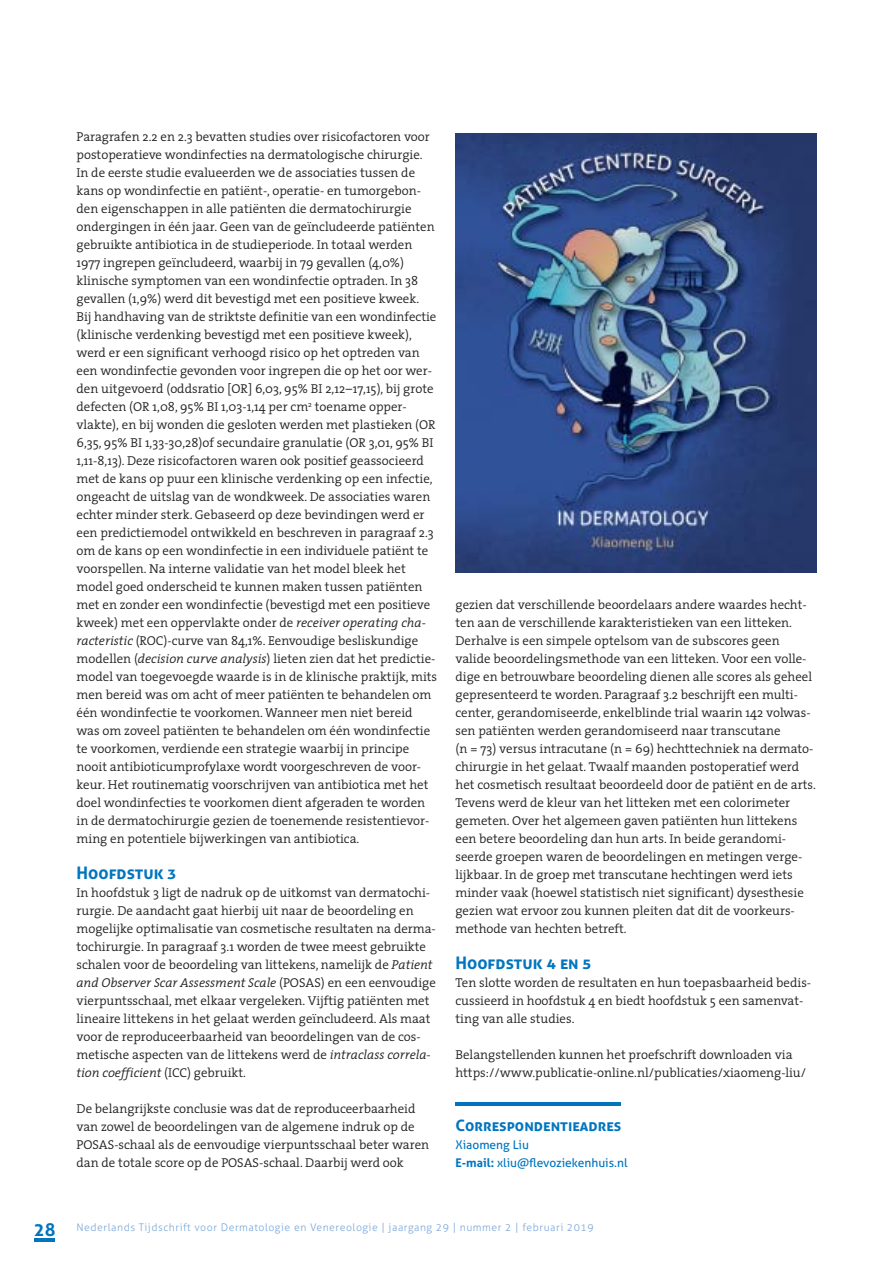
<style>
.page{position:relative;width:893px;height:1263px;background:#fff}
.page>*{position:absolute;margin:0;border:0;box-sizing:border-box;transform-origin:0 0}
.t1{font:700 17.25px "Aller";color:#0075bf}
.t2{font:700 15.75px "Aller";color:#0075bf}
.t3{font:300 12.9px/18px "The Serif";color:#231f20}
.t4{font:12px/18px "Aller";color:#0075bf}
.t5{font:300 10.5px "Aller";letter-spacing:.05em;color:#7ca9da}
.s1{font-style:italic}
.s2{font-weight:700}
.s3{font-weight:700;font-size:18px;color:#0075bf}
</style>
<div class="page">
<img style="left:455px;top:133px;width:361px;height:439px">
<hr style="left:34px;top:1238px;width:21px;height:3px;background:#0075bf">
<hr style="left:455px;top:1102px;width:166px;height:3px;background:#0075bf">
<p class="t3" style="left:77px;top:129px;width:362px">Paragrafen 2.2 en 2.3 bevatten studies over risicofactoren voor postoperatieve wondinfecties na dermatologische chirurgie.<br>In de eerste studie evalueerden we de associaties tussen de kans op wondinfectie en patiënt-, operatie- en tumorgebon&shy;den eigenschappen in alle patiënten die dermatochirurgie ondergingen in één jaar. Geen van de geïncludeerde patiënten gebruikte antibiotica in de studieperiode. In totaal werden 1977 ingrepen geïncludeerd, waarbij in 79 gevallen (4,0%) klinische symptomen van een wondinfectie optraden. In 38 gevallen (1,9%) werd dit bevestigd met een positieve kweek.<br>Bij handhaving van de striktste definitie van een wondinfectie (klinische verdenking bevestigd met een positieve kweek), werd er een significant verhoogd risico op het optreden van een wondinfectie gevonden voor ingrepen die op het oor wer&shy;den uitgevoerd (oddsratio [OR] 6,03, 95% BI 2,12–17,15), bij grote defecten (OR 1,08, 95% BI 1,03-1,14 per cm<sup>2</sup> toename opper&shy;vlakte), en bij wonden die gesloten werden met plastieken (OR 6,35, 95% BI 1,33-30,28)of secundaire granulatie (OR 3,01, 95% BI 1,11-8,13). Deze risicofactoren waren ook positief geassocieerd met de kans op puur een klinische verdenking op een infectie, ongeacht de uitslag van de wondkweek. De associaties waren echter minder sterk. Gebaseerd op deze bevindingen werd er een predictiemodel ontwikkeld en beschreven in paragraaf 2.3 om de kans op een wondinfectie in een individuele patiënt te voorspellen. Na interne validatie van het model bleek het model goed onderscheid te kunnen maken tussen patiënten met en zonder een wondinfectie (bevestigd met een positieve kweek) met een oppervlakte onder de <span class="s1">receiver operating cha&shy;racteristic</span> (ROC)-curve van 84,1%. Eenvoudige besliskundige modellen (<span class="s1">decision curve analysis</span>) lieten zien dat het predictie&shy;model van toegevoegde waarde is in de klinische praktijk, mits men bereid was om acht of meer patiënten te behandelen om één wondinfectie te voorkomen. Wanneer men niet bereid was om zoveel patiënten te behandelen om één wondinfectie te voorkomen, verdiende een strategie waarbij in principe nooit antibioticumprofylaxe wordt voorgeschreven de voor&shy;keur. Het routinematig voorschrijven van antibiotica met het doel wondinfecties te voorkomen dient afgeraden te worden in de dermatochirurgie gezien de toenemende resistentievor&shy;ming en potentiele bijwerkingen van antibiotica.</p>
<h1 class="t1" style="left:77px;top:866px;width:101px">Hoofdstuk 3</h1>
<p class="t3" style="left:77px;top:885px;width:361px">In hoofdstuk 3 ligt de nadruk op de uitkomst van dermatochi&shy;rurgie. De aandacht gaat hierbij uit naar de beoordeling en mogelijke optimalisatie van cosmetische resultaten na derma&shy;tochirurgie. In paragraaf 3.1 worden de twee meest gebruikte schalen voor de beoordeling van littekens, namelijk de <span class="s1">Patient and Observer Scar Assessment Scale</span> (POSAS) en een eenvoudige vierpuntsschaal, met elkaar vergeleken. Vijftig patiënten met lineaire littekens in het gelaat werden geïncludeerd. Als maat voor de reproduceerbaarheid van beoordelingen van de cos&shy;metische aspecten van de littekens werd de <span class="s1">intraclass correla&shy;tion coefficient</span> (ICC) gebruikt.</p>
<p class="t3" style="left:77px;top:1101px;width:354px">De belangrijkste conclusie was dat de reproduceerbaarheid van zowel de beoordelingen van de algemene indruk op de POSAS-schaal als de eenvoudige vierpuntsschaal beter waren dan de totale score op de POSAS-schaal. Daarbij werd ook</p>
<p class="t3" style="left:455px;top:597px;width:362px">gezien dat verschillende beoordelaars andere waardes hecht&shy;ten aan de verschillende karakteristieken van een litteken.<br>Derhalve is een simpele optelsom van de subscores geen valide beoordelingsmethode van een litteken. Voor een volle&shy;dige en betrouwbare beoordeling dienen alle scores als geheel gepresenteerd te worden. Paragraaf 3.2 beschrijft een multi&shy;center, gerandomiseerde, enkelblinde trial waarin 142 volwas&shy;sen patiënten werden gerandomiseerd naar transcutane<br>(n = 73) versus intracutane (n = 69) hechttechniek na dermato&shy;chirurgie in het gelaat. Twaalf maanden postoperatief werd het cosmetisch resultaat beoordeeld door de patiënt en de arts.<br>Tevens werd de kleur van het litteken met een colorimeter gemeten. Over het algemeen gaven patiënten hun littekens een betere beoordeling dan hun arts. In beide gerandomi&shy;seerde groepen waren de beoordelingen en metingen verge&shy;lijkbaar. In de groep met transcutane hechtingen werd iets minder vaak (hoewel statistisch niet significant) dysesthesie gezien wat ervoor zou kunnen pleiten dat dit de voorkeurs&shy;methode van hechten betreft.</p>
<h1 class="t1" style="left:455px;top:956px;width:137px">Hoofdstuk 4 en 5</h1>
<p class="t3" style="left:455px;top:975px;width:357px">Ten slotte worden de resultaten en hun toepasbaarheid bedis&shy;cussieerd in hoofdstuk 4 en biedt hoofdstuk 5 een samenvat&shy;ting van alle studies.</p>
<p class="t3" style="left:455px;top:1047px;width:352px">Belangstellenden kunnen het proefschrift downloaden via https://www.publicatie-online.nl/publicaties/xiaomeng-liu/</p>
<p class="t2" style="left:455px;top:1119px;width:167px">Correspondentieadres</p>
<p class="t4" style="left:455px;top:1137px;width:174px">Xiaomeng Liu<br><span class="s2">E-mail:</span> xliu@flevoziekenhuis.nl</p>
<p class="t5" style="left:34px;top:1223px;width:561px"><span class="s3">28</span> Nederlands Tijdschrift voor Dermatologie en Venereologie | jaargang 29 | nummer 2 | februari 2019</p>
</div>
